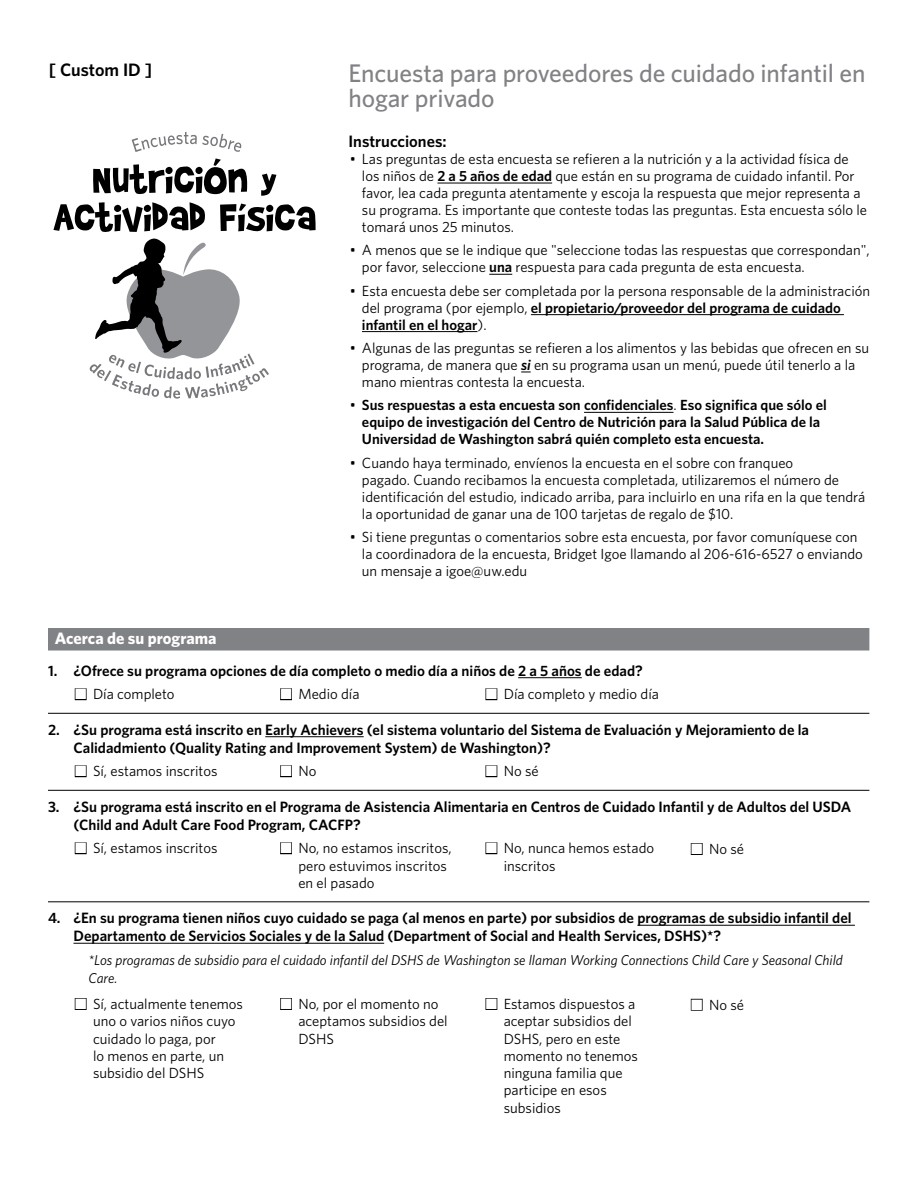
<style>
.page{position:relative;width:918px;height:1188px;background:#fff}
.page>*{position:absolute;margin:0;border:0;box-sizing:border-box;transform-origin:0 0}
.t1{font:500 25.5px/25.5px "Whitney";letter-spacing:-.005em;color:#808285}
.t2{font:600 18px "Whitney";color:#000}
.t3{font:700 16.5px "Whitney";color:#fff}
.t4{font:600 16.5px "Whitney";color:#000}
.t5{font:600 15px/18px "Whitney";color:#000}
.t6{font:14.7px/17.2px "Whitney";color:#000}
.t7{font:600 14.7px/17px "Whitney";color:#000}
.t8{font:italic 14.25px/18px "Whitney";color:#000}
.s1{font-weight:600}
.s2{font-weight:600;font-style:italic}
.s3{font-weight:400}
.s4{color:#fff}
</style>
<div class="page">
<svg style="left:89px;top:238px;width:180px;height:161px"></svg>
<svg style="left:132px;top:132px;width:110px;height:20px"></svg>
<svg style="left:93px;top:158px;width:155px;height:36px"></svg>
<svg style="left:261px;top:174px;width:15px;height:22px"></svg>
<svg style="left:53px;top:202px;width:152px;height:30px"></svg>
<svg style="left:220px;top:204px;width:96px;height:28px"></svg>
<hr style="left:437px;top:183px;width:115px;height:1px;background:#000">
<svg style="left:489px;top:274px;width:23px;height:1px"></svg>
<hr style="left:531px;top:314px;width:313px;height:1px;background:#000">
<hr style="left:362px;top:331px;width:116px;height:1px;background:#000">
<hr style="left:584px;top:412px;width:90px;height:1px;background:#000">
<div style="left:48px;top:628px;width:821px;height:23px;background:#808285"></div>
<hr style="left:518px;top:677px;width:64px;height:1px;background:#000">
<div style="left:75px;top:688px;width:12px;height:12px;border:2px solid #000"></div>
<div style="left:280px;top:688px;width:12px;height:12px;border:2px solid #000"></div>
<div style="left:485px;top:688px;width:12px;height:12px;border:2px solid #000"></div>
<hr style="left:48px;top:713px;width:821px;height:1px;background:#000">
<hr style="left:265px;top:736px;width:99px;height:1px;background:#000">
<div style="left:75px;top:765px;width:12px;height:12px;border:2px solid #000"></div>
<div style="left:280px;top:765px;width:12px;height:12px;border:2px solid #000"></div>
<div style="left:485px;top:765px;width:12px;height:12px;border:2px solid #000"></div>
<hr style="left:48px;top:790px;width:821px;height:1px;background:#000">
<div style="left:75px;top:842px;width:12px;height:12px;border:2px solid #000"></div>
<div style="left:280px;top:842px;width:12px;height:12px;border:2px solid #000"></div>
<div style="left:485px;top:842px;width:12px;height:12px;border:2px solid #000"></div>
<div style="left:691px;top:843px;width:12px;height:12px;border:2px solid #000"></div>
<hr style="left:48px;top:901px;width:821px;height:1px;background:#000">
<hr style="left:637px;top:925px;width:218px;height:1px;background:#000">
<hr style="left:74px;top:943px;width:310px;height:1px;background:#000">
<div style="left:75px;top:998px;width:12px;height:12px;border:2px solid #000"></div>
<div style="left:280px;top:998px;width:12px;height:12px;border:2px solid #000"></div>
<div style="left:485px;top:998px;width:12px;height:12px;border:2px solid #000"></div>
<div style="left:691px;top:999px;width:12px;height:12px;border:2px solid #000"></div>
<p class="t2" style="left:49px;top:59px;width:105px">[ Custom ID ]</p>
<h1 class="t1" style="left:348px;top:60px;width:518px">Encuesta para proveedores de cuidado infantil en hogar privado</h1>
<p class="t4" style="left:348px;top:131px;width:100px">Instrucciones:</p>
<p class="t6" style="left:362px;top:150px;width:507px;text-indent:-12px">• Las preguntas de esta encuesta se refieren a la nutrición y a la actividad física de los niños de <span class="s1">2 a 5 años de edad</span> que están en su programa de cuidado infantil. Por favor, lea cada pregunta atentamente y escoja la respuesta que mejor representa a su programa. Es importante que conteste todas las preguntas. Esta encuesta sólo le tomará unos 25 minutos.</p>
<p class="t6" style="left:362px;top:241px;width:509px;text-indent:-12px">• A menos que se le indique que "seleccione todas las respuestas que correspondan", por favor, seleccione <span class="s1">una</span> respuesta para cada pregunta de esta encuesta.</p>
<p class="t6" style="left:362px;top:282px;width:510px;text-indent:-12px">• Esta encuesta debe ser completada por la persona responsable de la administración del programa (por ejemplo, <span class="s1">el propietario/proveedor del programa de cuidado infantil en el hogar</span>).</p>
<p class="t6" style="left:362px;top:339px;width:509px;text-indent:-12px">• Algunas de las preguntas se refieren a los alimentos y las bebidas que ofrecen en su programa, de manera que <span class="s2">si</span> en su programa usan un menú, puede útil tenerlo a la mano mientras contesta la encuesta.</p>
<p class="t7" style="left:362px;top:396px;width:466px;text-indent:-12px"><span class="s3">•</span> Sus respuestas a esta encuesta son confidenciales<span class="s3">.</span> Eso significa que sólo el equipo de investigación del Centro de Nutrición para la Salud Pública de la<br>Universidad de Washington sabrá quién completo esta encuesta.</p>
<p class="t6" style="left:362px;top:454px;width:505px;text-indent:-12px">• Cuando haya terminado, envíenos la encuesta en el sobre con franqueo<br>pagado. Cuando recibamos la encuesta completada, utilizaremos el número de identificación del estudio, indicado arriba, para incluirlo en una rifa en la que tendrá la oportunidad de ganar una de 100 tarjetas de regalo de $10.</p>
<p class="t6" style="left:362px;top:528px;width:502px;text-indent:-12px">• Si tiene preguntas o comentarios sobre esta encuesta, por favor comuníquese con la coordinadora de la encuesta, Bridget Igoe llamando al 206-616-6527 o enviando un mensaje a igoe@uw.edu</p>
<p class="t3" style="left:55px;top:628px;width:163px">Acerca de su programa</p>
<p class="t5" style="left:48px;top:661px;width:596px">1. ¿Ofrece su programa opciones de día completo o medio día a niños de 2 a 5 años de edad?</p>
<p class="t6" style="left:75px;top:685px;width:101px"><span class="s4">■</span> Día completo</p>
<p class="t6" style="left:280px;top:685px;width:81px"><span class="s4">■</span> Medio día</p>
<p class="t6" style="left:486px;top:685px;width:175px"><span class="s4">■</span> Día completo y medio día</p>
<p class="t5" style="left:74px;top:720px;width:737px;text-indent:-26px">2. ¿Su programa está inscrito en Early Achievers (el sistema voluntario del Sistema de Evaluación y Mejoramiento de la<br>Calidadmiento (Quality Rating and Improvement System) de Washington)?</p>
<p class="t6" style="left:75px;top:762px;width:144px"><span class="s4">■</span> Sí, estamos inscritos</p>
<p class="t6" style="left:280px;top:762px;width:38px"><span class="s4">■</span> No</p>
<p class="t6" style="left:486px;top:762px;width:55px"><span class="s4">■</span> No sé</p>
<p class="t5" style="left:74px;top:797px;width:779px;text-indent:-26px">3. ¿Su programa está inscrito en el Programa de Asistencia Alimentaria en Centros de Cuidado Infantil y de Adultos del USDA (Child and Adult Care Food Program, CACFP?</p>
<p class="t6" style="left:75px;top:839px;width:144px"><span class="s4">■</span> Sí, estamos inscritos</p>
<p class="t6" style="left:298px;top:839px;width:155px;text-indent:-18px"><span class="s4">■</span> No, no estamos inscritos, pero estuvimos inscritos en el pasado</p>
<p class="t6" style="left:504px;top:839px;width:152px;text-indent:-18px"><span class="s4">■</span> No, nunca hemos estado inscritos</p>
<p class="t6" style="left:691px;top:840px;width:55px"><span class="s4">■</span> No sé</p>
<p class="t5" style="left:74px;top:909px;width:780px;text-indent:-26px">4. ¿En su programa tienen niños cuyo cuidado se paga (al menos en parte) por subsidios de programas de subsidio infantil del<br>Departamento de Servicios Sociales y de la Salud (Department of Social and Health Services, DSHS)*?</p>
<p class="t8" style="left:88px;top:951px;width:756px">*Los programas de subsidio para el cuidado infantil del DSHS de Washington se llaman Working Connections Child Care y Seasonal Child<br>Care.</p>
<p class="t6" style="left:93px;top:995px;width:152px;text-indent:-18px"><span class="s4">■</span> Sí, actualmente tenemos uno o varios niños cuyo cuidado lo paga, por<br>lo menos en parte, un subsidio del DSHS</p>
<p class="t6" style="left:298px;top:995px;width:151px;text-indent:-18px"><span class="s4">■</span> No, por el momento no aceptamos subsidios del<br>DSHS</p>
<p class="t6" style="left:504px;top:995px;width:136px;text-indent:-18px"><span class="s4">■</span> Estamos dispuestos a aceptar subsidios del<br>DSHS, pero en este momento no tenemos ninguna familia que participe en esos subsidios</p>
<p class="t6" style="left:691px;top:996px;width:55px"><span class="s4">■</span> No sé</p>
</div>
